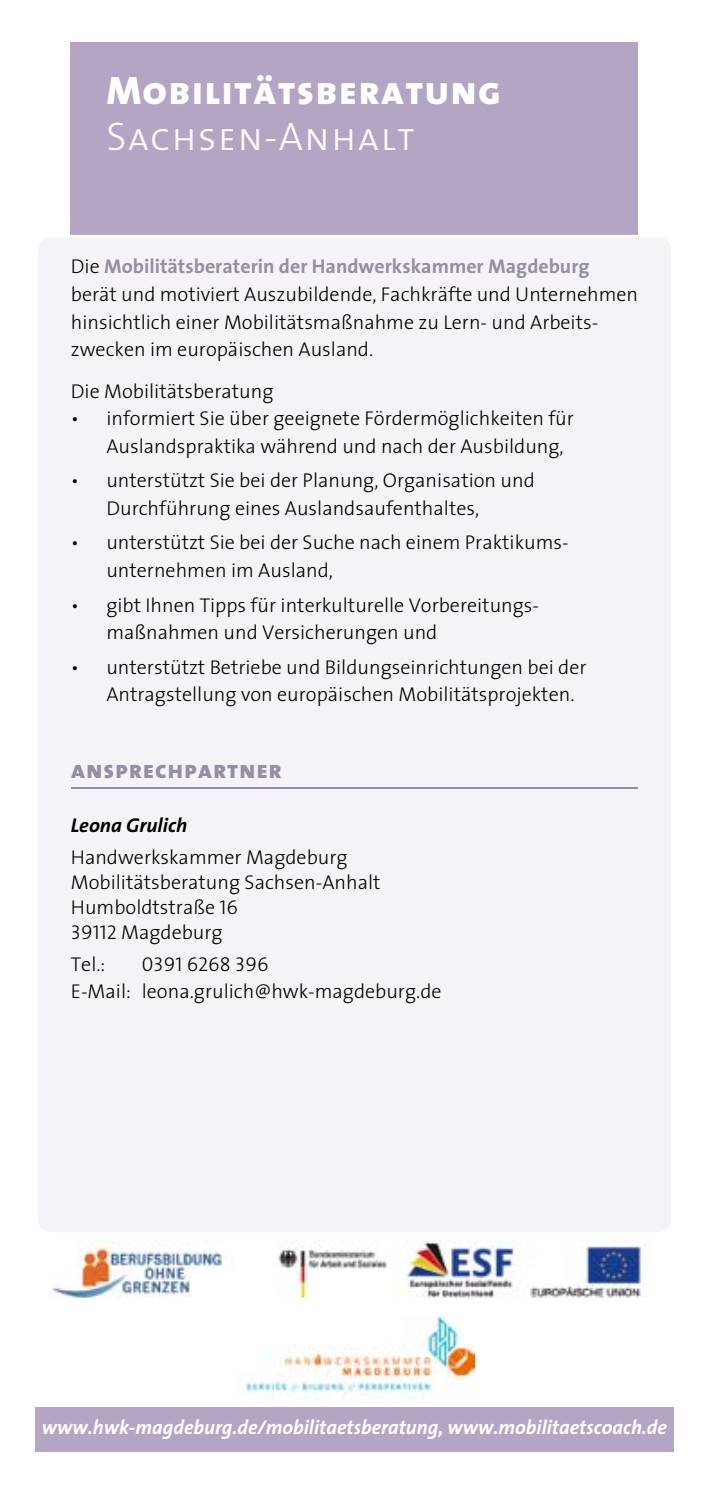
<style>
.page{position:relative;width:709px;height:1489px;background:#fff}
.page>*{position:absolute;margin:0;border:0;box-sizing:border-box;transform-origin:0 0}
.t1{font:700 expanded 40px "Thesis The Sans Caps";letter-spacing:.03em;color:#fff}
.t2{font:300 40px "Thesis The Sans Caps";letter-spacing:.03em;color:#fff}
.t3{font:700 expanded 25px "Thesis The Sans Caps";color:#998ca6}
.t4{font:300 20px/27.5px "Thesis The Sans";color:#000}
.t5{font:italic 700 20px "Thesis The Sans";color:#fff}
.t6{font:italic 700 20px "Thesis The Sans";color:#000}
.t7{font:300 20px "Thesis The Sans Caps";color:#000}
.s1{font-weight:700;color:#998ca6}
.s2{font-family:"Thesis The Sans Caps"}
</style>
<div class="page">
<div style="left:71px;top:43px;width:567px;height:1157px;background:#b5a5c4"></div>
<div style="left:35px;top:1406px;width:638px;height:45px;background:#b5a5c4"></div>
<div style="left:37px;top:236px;width:635px;height:997px;background:#f6f3f8;border-radius:14px"></div>
<hr style="left:71px;top:787px;width:567px;height:2px;background:#998ca6">
<img style="left:51px;top:1240px;width:600px;height:60px">
<img style="left:245px;top:1316px;width:230px;height:85px">
<h1 class="t1" style="left:106px;top:57px;width:396px">Mobilitätsberatung</h1>
<h1 class="t2" style="left:106px;top:103px;width:310px">Sachsen-Anhalt</h1>
<p class="t4" style="left:71px;top:252px;width:568px">Die <span class="s1">Mobilitätsberaterin der Handwerkskammer Magdeburg </span>berät und motiviert Auszubildende, Fachkräfte und Unternehmen hinsichtlich einer Mobilitätsmaßnahme zu Lern- und Arbeits&shy;zwecken im europäischen Ausland.</p>
<p class="t4" style="left:71px;top:376px;width:204px">Die Mobilitätsberatung</p>
<p class="t4" style="left:106px;top:404px;width:469px;text-indent:-35px">• informiert Sie über geeignete Fördermöglichkeiten für<br>Auslandspraktika während und nach der Ausbildung,</p>
<p class="t4" style="left:106px;top:466px;width:430px;text-indent:-35px">• unterstützt Sie bei der Planung, Organisation und<br>Durchführung eines Auslandsaufenthaltes,</p>
<p class="t4" style="left:106px;top:528px;width:464px;text-indent:-35px">• unterstützt Sie bei der Suche nach einem Praktikums&shy;unternehmen im Ausland,</p>
<p class="t4" style="left:106px;top:590px;width:434px;text-indent:-35px">• gibt Ihnen Tipps für interkulturelle Vorbereitungs&shy;maßnahmen und Versicherungen und</p>
<p class="t4" style="left:106px;top:652px;width:481px;text-indent:-35px">• unterstützt Betriebe und Bildungseinrichtungen bei der<br>Antragstellung von europäischen Mobilitätsprojekten.</p>
<p class="t3" style="left:71px;top:748px;width:212px">ansprechpartner</p>
<p class="t6" style="left:71px;top:808px;width:118px">Leona Grulich</p>
<p class="t4" style="left:71px;top:843px;width:311px;line-height:25px">Handwerkskammer Magdeburg<br>Mobilitätsberatung Sachsen-Anhalt<br>Humboldtstraße <span class="s2">16<br>39112</span> Magdeburg</p>
<p class="t4" style="left:71px;top:949px;width:36px">Tel.:</p>
<p class="t7" style="left:142px;top:947px;width:128px">0391 6268 396</p>
<p class="t4" style="left:71px;top:977px;width:372px">E-Mail: leona.grulich@hwk-magdeburg.de</p>
<p class="t5" style="left:42px;top:1410px;width:626px">www.hwk-magdeburg.de/mobilitaetsberatung, www.mobilitaetscoach.de</p>
</div>
